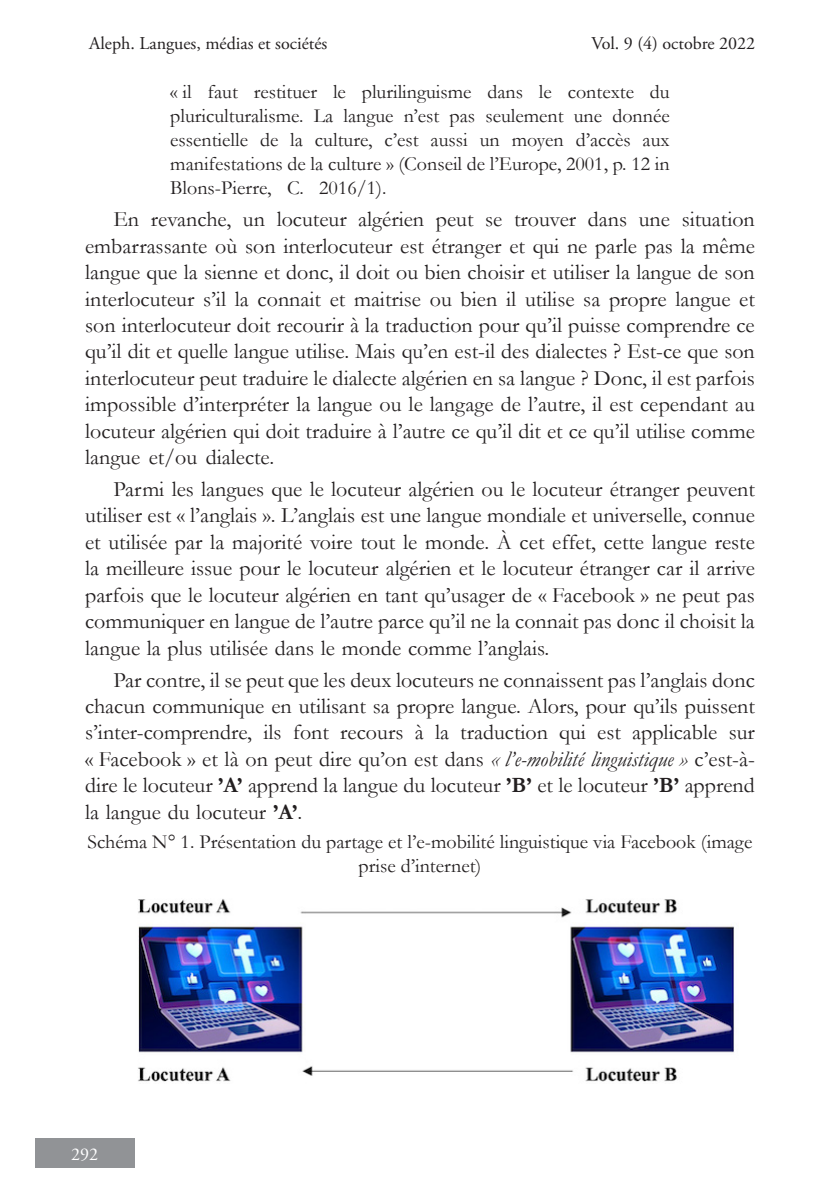
<style>
.page{position:relative;width:840px;height:1191px;background:#fff}
.page>*{position:absolute;margin:0;border:0;box-sizing:border-box;transform-origin:0 0}
.Normal-fr{font:22px/26.4px "Garamond";color:#231f20;text-align:justify}
.Citation-fr{font:20px/24px "Garamond";color:#231f20;text-align:justify}
.TitreIllustration{font:20px/24px "Garamond";color:#231f20;text-align:center}
.t1{font:18px "Adobe Garamond Pro";color:#231f20}
.t2{font:18px "Adobe Garamond Pro";color:#fff}
.s1{font-style:italic}
.s2{font-weight:700}
</style>
<div class="page">
<div style="left:35px;top:1138px;width:100px;height:30px;background:#919396"></div>
<img style="left:138px;top:899px;width:596px;height:183px">
<p class="t1" style="left:89px;top:32px;width:239px">Aleph. Langues, médias et sociétés</p>
<p class="t1" style="left:591px;top:32px;width:165px">Vol. 9 (4) octobre 2022</p>
<p class="Citation-fr" style="left:170px;top:80px;width:500px">« il faut restituer le plurilinguisme dans le contexte du pluriculturalisme. La langue n’est pas seulement une donnée essentielle de la culture, c’est aussi un moyen d’accès aux manifestations de la culture » (Conseil de l’Europe, 2001, p. 12 in Blons-Pierre, C. 2016/1).</p>
<p class="Normal-fr" style="left:85px;top:206px;width:671px;text-indent:28px">En revanche, un locuteur algérien peut se trouver dans une situation embarrassante où son interlocuteur est étranger et qui ne parle pas la même langue que la sienne et donc, il doit ou bien choisir et utiliser la langue de son interlocuteur s’il la connait et maitrise ou bien il utilise sa propre langue et son interlocuteur doit recourir à la traduction pour qu’il puisse comprendre ce qu’il dit et quelle langue utilise. Mais qu’en est-il des dialectes ? Est-ce que son interlocuteur peut traduire le dialecte algérien en sa langue ? Donc, il est parfois impossible d’interpréter la langue ou le langage de l’autre, il est cependant au locuteur algérien qui doit traduire à l’autre ce qu’il dit et ce qu’il utilise comme langue et/ou dialecte.</p>
<p class="Normal-fr" style="left:85px;top:476px;width:671px;text-indent:28px">Parmi les langues que le locuteur algérien ou le locuteur étranger peuvent utiliser est « l’anglais ». L’anglais est une langue mondiale et universelle, connue et utilisée par la majorité voire tout le monde. À cet effet, cette langue reste la meilleure issue pour le locuteur algérien et le locuteur étranger car il arrive parfois que le locuteur algérien en tant qu’usager de « Facebook » ne peut pas communiquer en langue de l’autre parce qu’il ne la connait pas donc il choisit la langue la plus utilisée dans le monde comme l’anglais.</p>
<p class="Normal-fr" style="left:85px;top:666px;width:671px;text-indent:28px">Par contre, il se peut que les deux locuteurs ne connaissent pas l’anglais donc chacun communique en utilisant sa propre langue. Alors, pour qu’ils puissent s’inter-comprendre, ils font recours à la traduction qui est applicable sur « Facebook » et là on peut dire qu’on est dans <span class="s1">« l’e-mobilité linguistique »</span> c’est-à&shy;dire le locuteur <span class="s2">’A’</span> apprend la langue du locuteur <span class="s2">’B’</span> et le locuteur <span class="s2">’B’</span> apprend la langue du locuteur <span class="s2">’A’</span>.</p>
<p class="TitreIllustration" style="left:87px;top:829px;width:666px">Schéma N° 1. Présentation du partage et l’e-mobilité linguistique via Facebook (image prise d’internet)</p>
<p class="t2" style="left:71px;top:1143px;width:28px">292</p>
</div>
